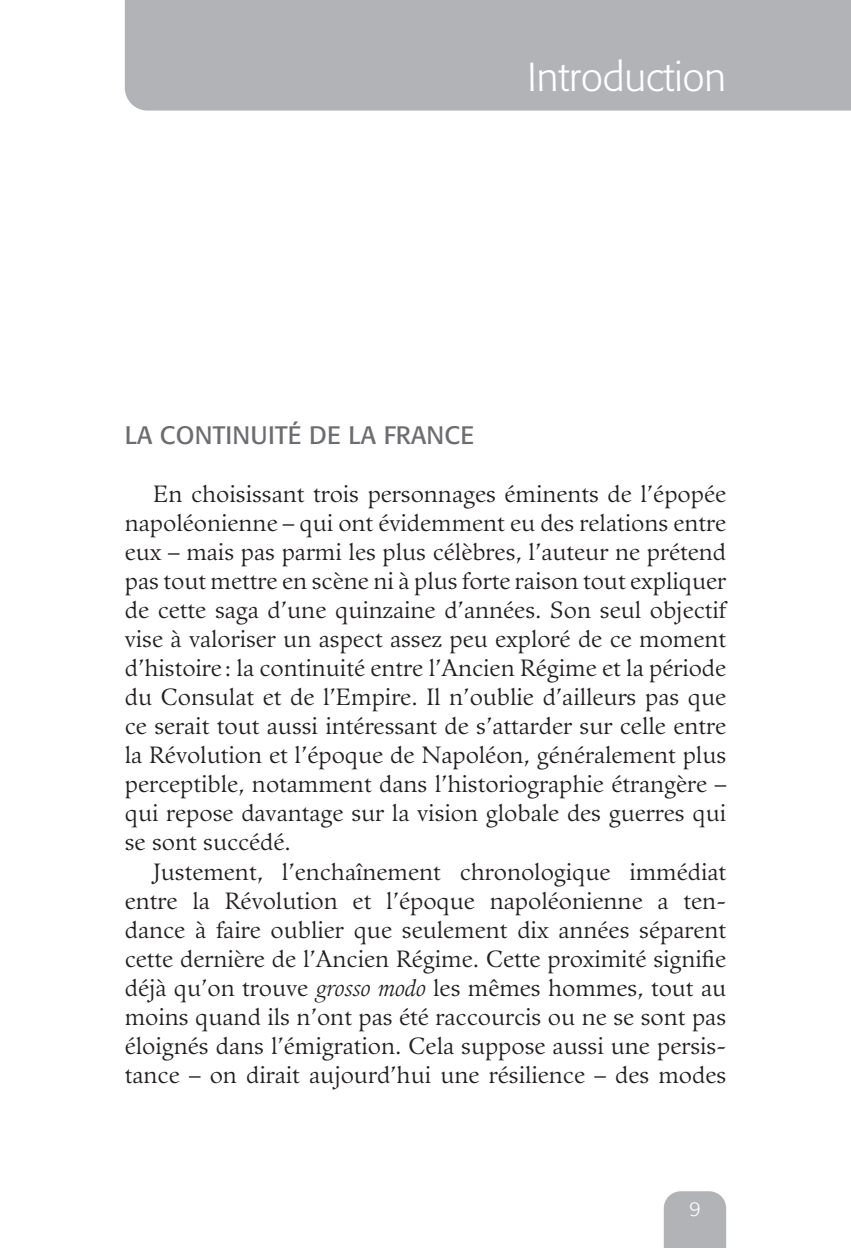
<style>
.page{position:relative;width:851px;height:1248px;background:#fff}
.page>*{position:absolute;margin:0;border:0;box-sizing:border-box;transform-origin:0 0}
.t1{font:300 40px "Formata";color:#fff}
._03_intertitre{font:25px "Formata";letter-spacing:.01em;color:#6c6d70}
.t2{font:23px/29px "Guardi";color:#231f20;text-align:justify}
.t3{font:300 20px "Formata";color:#fff}
.s1{font-style:italic}
</style>
<div class="page">
<div style="left:663px;top:1191px;width:63px;height:56px;background:#b2b3b7"></div>
<div style="left:125px;top:0;width:725px;height:111px;background:#b2b3b7"></div>
<p class="t1" style="left:527px;top:53px;width:200px">Introduction</p>
<p class="_03_intertitre" style="left:125px;top:420px;width:350px">LA CONTINUITÉ DE LA FRANCE</p>
<p class="t2" style="left:125px;top:480px;width:603px;text-indent:28px">En choisissant trois personnages éminents de l’épopée napoléonienne – qui ont évidemment eu des relations entre eux – mais pas parmi les plus célèbres, l’auteur ne prétend pas tout mettre en scène ni à plus forte raison tout expliquer de cette saga d’une quinzaine d’années. Son seul objectif vise à valoriser un aspect assez peu exploré de ce moment d’histoire : la continuité entre l’Ancien Régime et la période du Consulat et de l’Empire. Il n’oublie d’ailleurs pas que ce serait tout aussi intéressant de s’attarder sur celle entre la Révolution et l’époque de Napoléon, généralement plus perceptible, notamment dans l’historiographie étrangère – qui repose davantage sur la vision globale des guerres qui se sont succédé.</p>
<p class="t2" style="left:125px;top:857px;width:603px;text-indent:28px">Justement, l’enchaînement chronologique immédiat entre la Révolution et l’époque napoléonienne a ten&shy;dance à faire oublier que seulement dix années séparent cette dernière de l’Ancien Régime. Cette proximité signifie déjà qu’on trouve <span class="s1">grosso modo</span> les mêmes hommes, tout au moins quand ils n’ont pas été raccourcis ou ne se sont pas éloignés dans l’émigration. Cela suppose aussi une persis&shy;tance – on dirait aujourd’hui une résilience – des modes</p>
<p class="t3" style="left:689px;top:1196px;width:13px">9</p>
</div>
